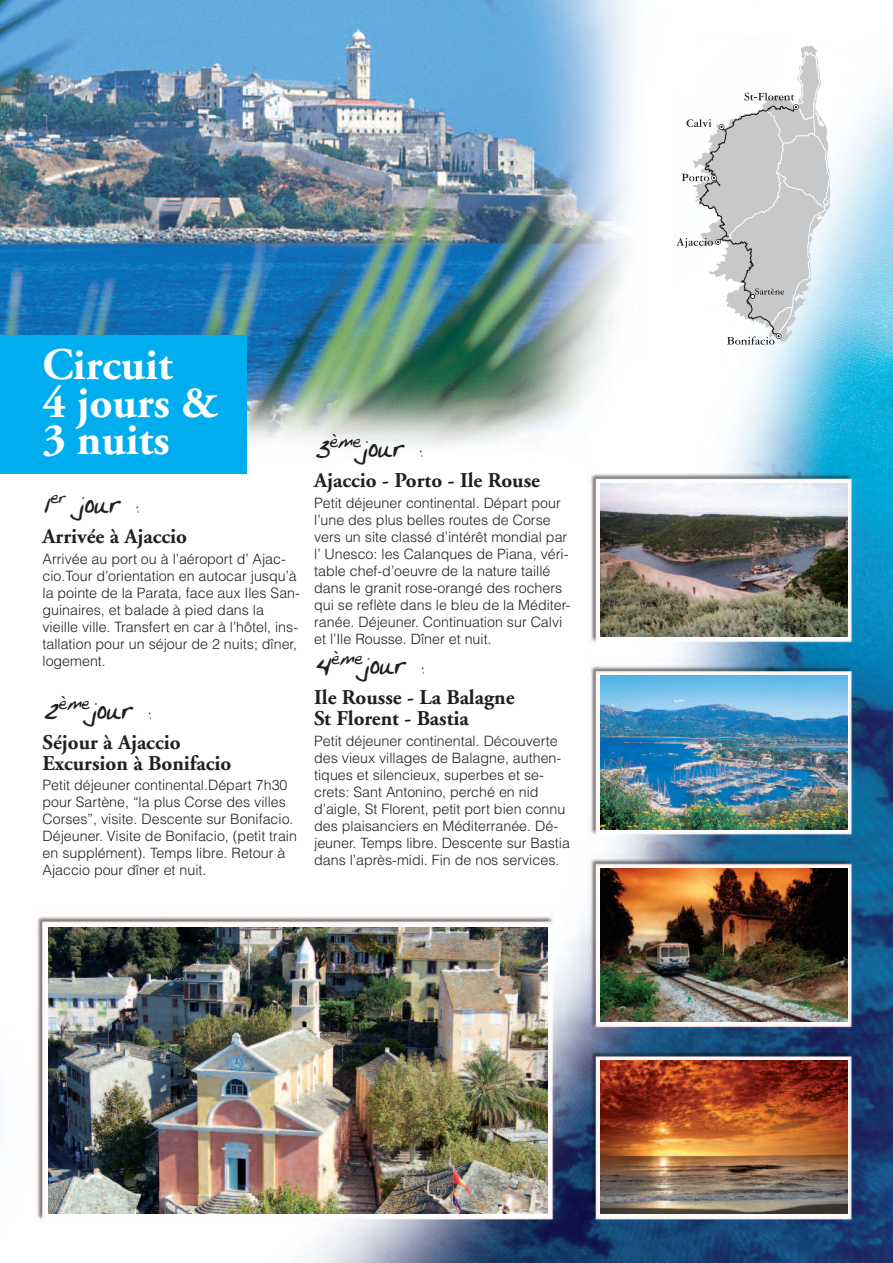
<style>
.page{position:relative;width:893px;height:1263px;background:#fff}
.page>*{position:absolute;margin:0;border:0;box-sizing:border-box;transform-origin:0 0}
.t1{font:700 45px/37.5px "Adobe Garamond Pro";color:#fff}
.t2{font:30px "Teddy Script";color:#231f20}
.t3{font:21px/21px "Adobe Garamond Bold Os F";color:#231f20}
.t4{font:300 14.25px/17.1px "Helvetica LT Std";color:#231f20}
</style>
<div class="page">
<img style="left:35px;top:77px;width:858px;height:1186px">
<img style="left:0;top:0;width:673px;height:470px">
<svg style="left:676px;top:45px;width:154px;height:300px"></svg>
<img style="left:600px;top:484px;width:247px;height:153px">
<img style="left:600px;top:676px;width:247px;height:153px">
<img style="left:600px;top:868px;width:247px;height:153px">
<img style="left:600px;top:1060px;width:247px;height:153px">
<img style="left:48px;top:927px;width:500px;height:286px">
<div style="left:0;top:335px;width:247px;height:139px;background:#00aeef"></div>
<h1 class="t1" style="left:43px;top:350px;width:177px">Circuit<br>4 jours &amp;<br>3 nuits</h1>
<h2 class="t2" style="left:43px;top:493px;width:98px">1<sup>er</sup> jour :</h2>
<h3 class="t3" style="left:43px;top:528px;width:146px">Arrivée à Ajaccio</h3>
<p class="t4" style="left:43px;top:551px;width:259px">Arrivée au port ou à l’aéroport d’ Ajac&shy;cio.Tour d’orientation en autocar jusqu’à la pointe de la Parata, face aux Iles San&shy;guinaires, et balade à pied dans la vieille ville. Transfert en car à l’hôtel, ins&shy;tallation pour un séjour de 2 nuits; dîner, logement.</p>
<h2 class="t2" style="left:43px;top:698px;width:110px">2<sup>ème</sup>jour :</h2>
<h3 class="t3" style="left:43px;top:733px;width:190px">Séjour à Ajaccio<br>Excursion à Bonifacio</h3>
<p class="t4" style="left:43px;top:778px;width:256px">Petit déjeuner continental.Départ 7h30 pour Sartène, “la plus Corse des villes Corses”, visite. Descente sur Bonifacio.<br>Déjeuner. Visite de Bonifacio, (petit train en supplément). Temps libre. Retour à Ajaccio pour dîner et nuit.</p>
<h2 class="t2" style="left:314px;top:437px;width:110px">3<sup>ème</sup>jour :</h2>
<h3 class="t3" style="left:314px;top:472px;width:227px">Ajaccio - Porto - Ile Rouse</h3>
<p class="t4" style="left:314px;top:495px;width:258px">Petit déjeuner continental. Départ pour l’une des plus belles routes de Corse vers un site classé d’intérêt mondial par l’ Unesco: les Calanques de Piana, véri&shy;table chef-d’oeuvre de la nature taillé dans le granit rose-orangé des rochers qui se reflète dans le bleu de la Méditer&shy;ranée. Déjeuner. Continuation sur Calvi et l’Ile Rousse. Dîner et nuit.</p>
<h2 class="t2" style="left:314px;top:654px;width:111px">4<sup>ème</sup>jour :</h2>
<h3 class="t3" style="left:314px;top:689px;width:202px">Ile Rousse - La Balagne<br>St Florent - Bastia</h3>
<p class="t4" style="left:314px;top:733px;width:257px">Petit déjeuner continental. Découverte des vieux villages de Balagne, authen&shy;tiques et silencieux, superbes et se&shy;crets: Sant Antonino, perché en nid d’aigle, St Florent, petit port bien connu des plaisanciers en Méditerranée. Dé&shy;jeuner. Temps libre. Descente sur Bastia dans l’après-midi. Fin de nos services.</p>
</div>
